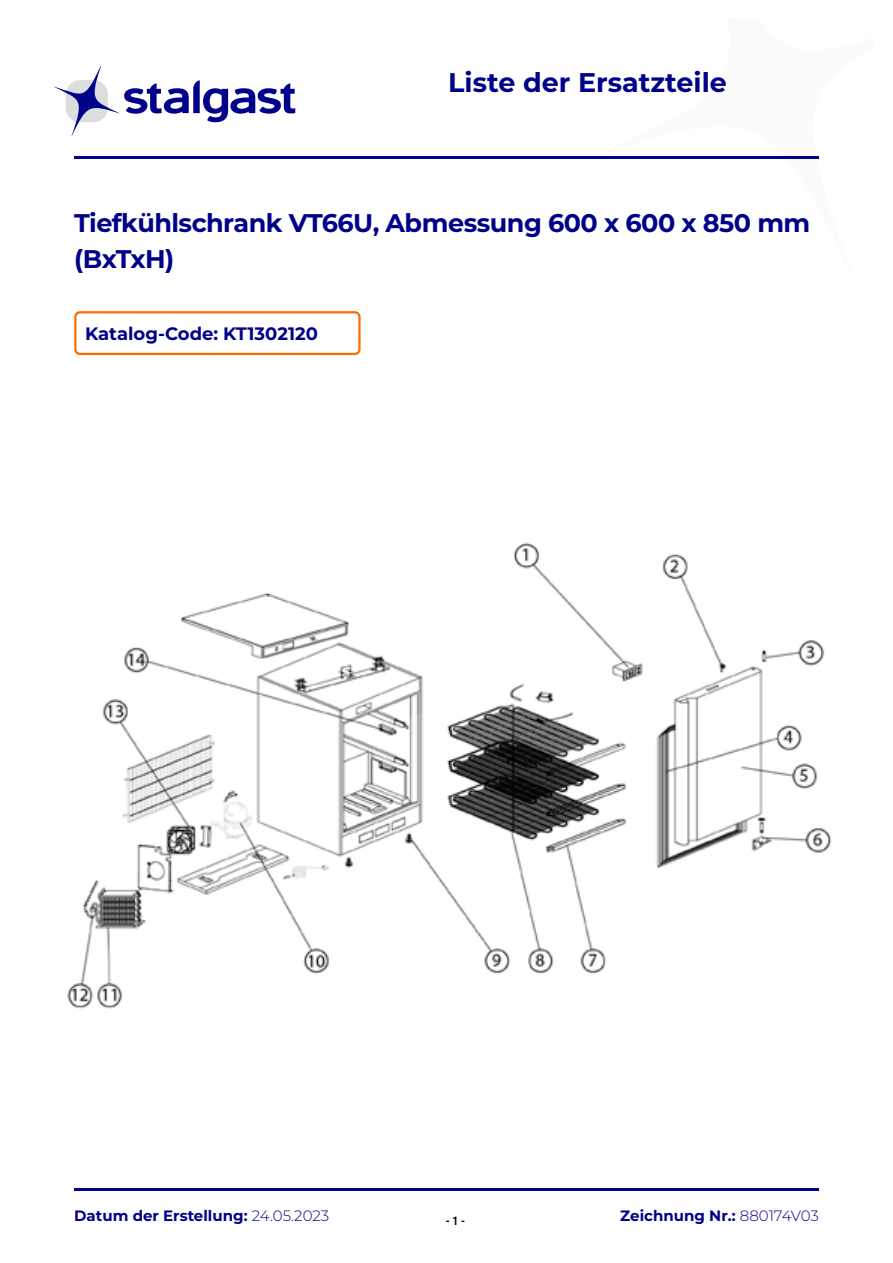
<style>
.page{position:relative;width:893px;height:1263px;background:#fff}
.page>*{position:absolute;margin:0;border:0;box-sizing:border-box;transform-origin:0 0}
.t1{font:700 27px "Montserrat";color:#00018a}
.t2{font:700 25.5px/36px "Montserrat";letter-spacing:-.02em;color:#00018a}
.t3{font:700 18px "Montserrat";color:#00018a}
.t4{font:700 15px "Montserrat";color:#00018a}
.t5{font:700 12px "Roboto";color:#000;scale:.86 1}
.s1{font-weight:300}
</style>
<div class="page">
<svg style="left:54px;top:66px;width:241px;height:70px"></svg>
<hr style="left:74px;top:156px;width:745px;height:2px;background:#00018a">
<hr style="left:74px;top:1188px;width:745px;height:3px;background:#00018a">
<div style="left:74px;top:311px;width:287px;height:44px;border:2px solid #ff6d00;border-radius:5px"></div>
<img style="left:67px;top:542px;width:765px;height:467px">
<h1 class="t1" style="left:448px;top:63px;width:280px">Liste der Ersatzteile</h1>
<h2 class="t2" style="left:74px;top:203px;width:738px">Tiefkühlschrank VT66U, Abmessung 600 x 600 x 850 mm (BxTxH)</h2>
<p class="t3" style="left:85px;top:320px;width:234px">Katalog-Code: KT1302120</p>
<p class="t4" style="left:74px;top:1205px;width:257px">Datum der Erstellung: <span class="s1">24.05.2023</span></p>
<p class="t5" style="left:446px;top:1212px;width:24px">- 1 -</p>
<p class="t4" style="left:620px;top:1205px;width:200px">Zeichnung Nr.: <span class="s1">880174V03</span></p>
</div>
